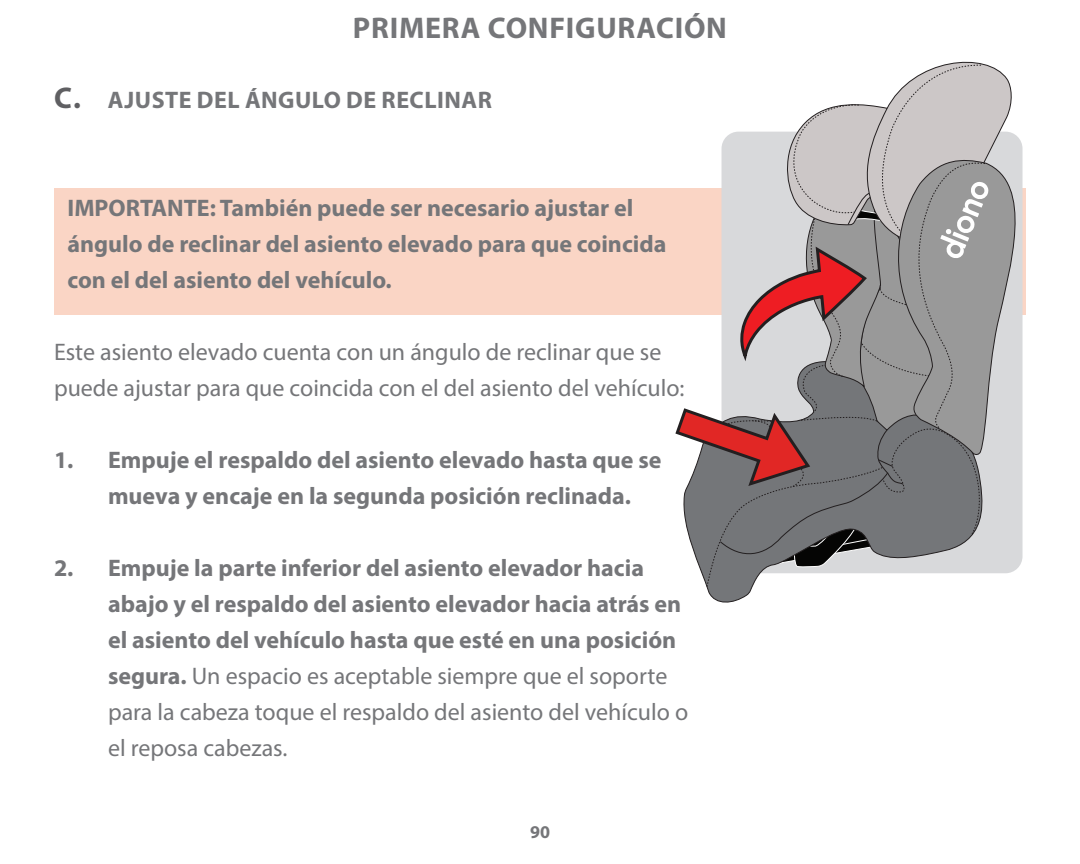
<style>
.page{position:relative;width:1080px;height:864px;background:#fff}
.page>*{position:absolute;margin:0;border:0;box-sizing:border-box;transform-origin:0 0}
.t1{font:700 30px "Myriad Pro";letter-spacing:.025em;color:#757679}
.t2{font:700 24px/36px "Myriad Pro";color:#757679}
.t3{font:24px/36px "Myriad Pro";color:#757679}
.t4{font:700 24px "Myriad Pro";letter-spacing:.02em;color:#757679}
.t5{font:700 18px "Myriad Pro";color:#757679}
.s1{font-size:30px;color:#5f5f62}
.s2{font-weight:400}
</style>
<div class="page">
<div style="left:54px;top:188px;width:972px;height:126px;background:#fad5c5"></div>
<svg style="left:706px;top:587px;width:47px;height:16px"></svg>
<svg style="left:1014px;top:158px;width:12px;height:298px"></svg>
<svg style="left:673px;top:61px;width:341px;height:526px"></svg>
<p class="t1" style="left:353px;top:9px;width:376px">PRIMERA CONFIGURACIÓN</p>
<p class="t4" style="left:54px;top:84px;width:439px"><span class="s1">C.</span> AJUSTE DEL ÁNGULO DE RECLINAR</p>
<p class="t2" style="left:68px;top:189px;width:600px">IMPORTANTE: También puede ser necesario ajustar el ángulo de reclinar del asiento elevado para que coincida con el del asiento del vehículo.</p>
<p class="t3" style="left:54px;top:334px;width:632px">Este asiento elevado cuenta con un ángulo de reclinar que se puede ajustar para que coincida con el del asiento del vehículo:</p>
<p class="t2" style="left:108px;top:441px;width:555px;text-indent:-54px">1. Empuje el respaldo del asiento elevado hasta que se mueva y encaje en la segunda posición reclinada.</p>
<p class="t2" style="left:108px;top:549px;width:582px;text-indent:-54px">2. Empuje la parte inferior del asiento elevador hacia abajo y el respaldo del asiento elevador hacia atrás en el asiento del vehículo hasta que esté en una posición segura. <span class="s2">Un espacio es aceptable siempre que el soporte para la cabeza toque el respaldo del asiento del vehículo o el reposa cabezas.</span></p>
<p class="t5" style="left:530px;top:820px;width:21px">90</p>
</div>
